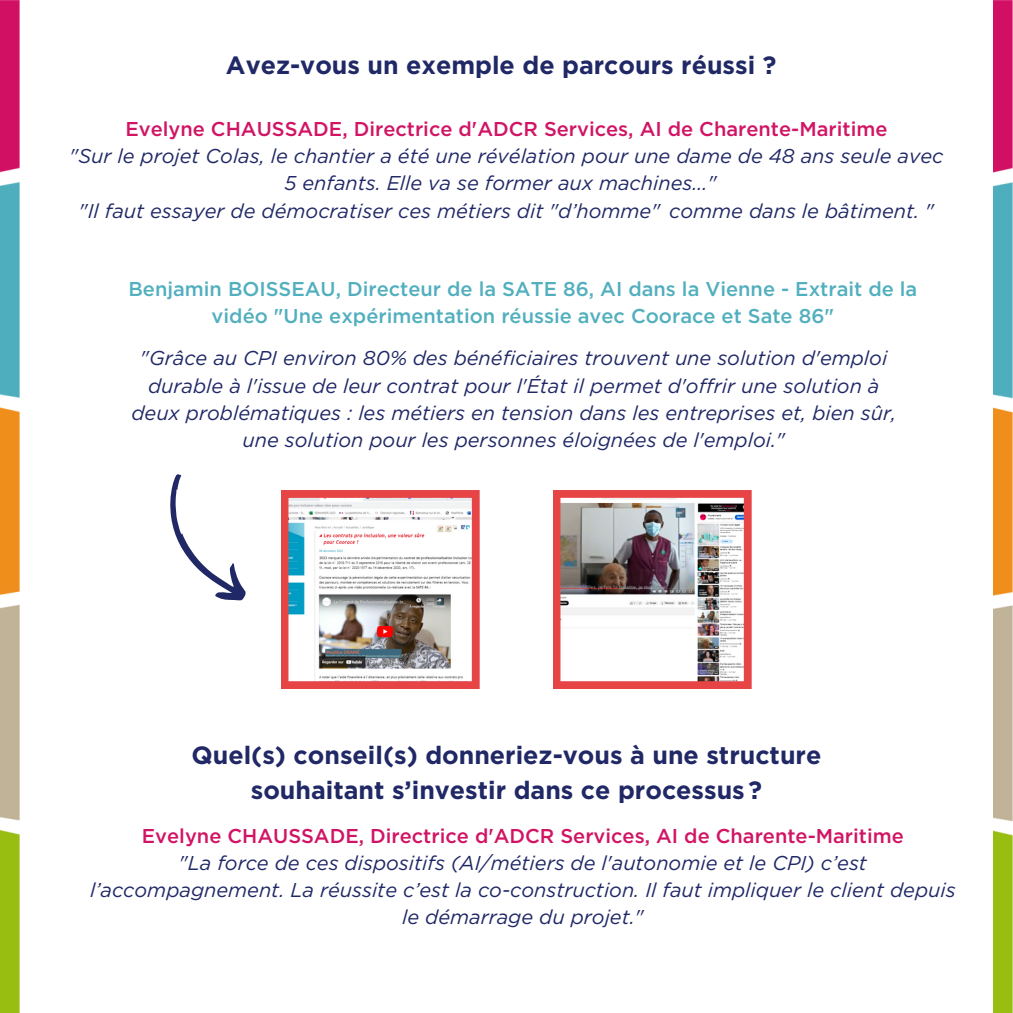
<style>
.page{position:relative;width:1013px;height:1013px;background:#fff}
.page>*{position:absolute;margin:0;border:0;box-sizing:border-box;transform-origin:0 0}
.t1{font:700 25px/34.8px "Gotham";color:#202866;text-align:center}
.t2{font:italic 20px/27.2px "Gotham";color:#202866;text-align:center}
.t3{font:500 20px "Gotham";color:#d11464}
.t4{font:500 20px/27.2px "Gotham";color:#51afbe;text-align:center}
</style>
<div class="page">
<img style="left:0;top:0;width:19px;height:1012px">
<img style="left:993px;top:1px;width:19px;height:1011px">
<img style="left:281px;top:490px;width:198px;height:199px">
<img style="left:553px;top:490px;width:198px;height:199px">
<svg style="left:170px;top:474px;width:76px;height:127px"></svg>
<p class="t1" style="left:226px;top:49px;width:552px">Avez-vous un exemple de parcours réussi ?</p>
<p class="t3" style="left:125px;top:120px;width:763px">Evelyne CHAUSSADE, Directrice d'ADCR Services, AI de Charente-Maritime</p>
<p class="t2" style="left:70px;top:144px;width:875px">"Sur le projet Colas, le chantier a été une révélation pour une dame de 48 ans seule avec<br>5 enfants. Elle va se former aux machines..."</p>
<p class="t2" style="left:79px;top:198px;width:856px">"Il faut essayer de démocratiser ces métiers dit "d’homme" comme dans le bâtiment. "</p>
<p class="t4" style="left:128px;top:276px;width:790px">Benjamin BOISSEAU, Directeur de la SATE 86, AI dans la Vienne - Extrait de la vidéo "Une expérimentation réussie avec Coorace et Sate 86"</p>
<p class="t2" style="left:131px;top:346px;width:766px">"Grâce au CPI environ 80% des bénéficiaires trouvent une solution d'emploi durable à l'issue de leur contrat pour l'État il permet d'offrir une solution à deux problématiques : les métiers en tension dans les entreprises et, bien sûr, une solution pour les personnes éloignées de l'emploi."</p>
<p class="t1" style="left:192px;top:739px;width:631px">Quel(s) conseil(s) donneriez-vous à une structure souhaitant s’investir dans ce processus ?</p>
<p class="t3" style="left:142px;top:826px;width:763px">Evelyne CHAUSSADE, Directrice d'ADCR Services, AI de Charente-Maritime</p>
<p class="t2" style="left:90px;top:850px;width:867px">"La force de ces dispositifs (AI/métiers de l'autonomie et le CPI) c’est l’accompagnement. La réussite c’est la co-construction. Il faut impliquer le client depuis le démarrage du projet."</p>
</div>
